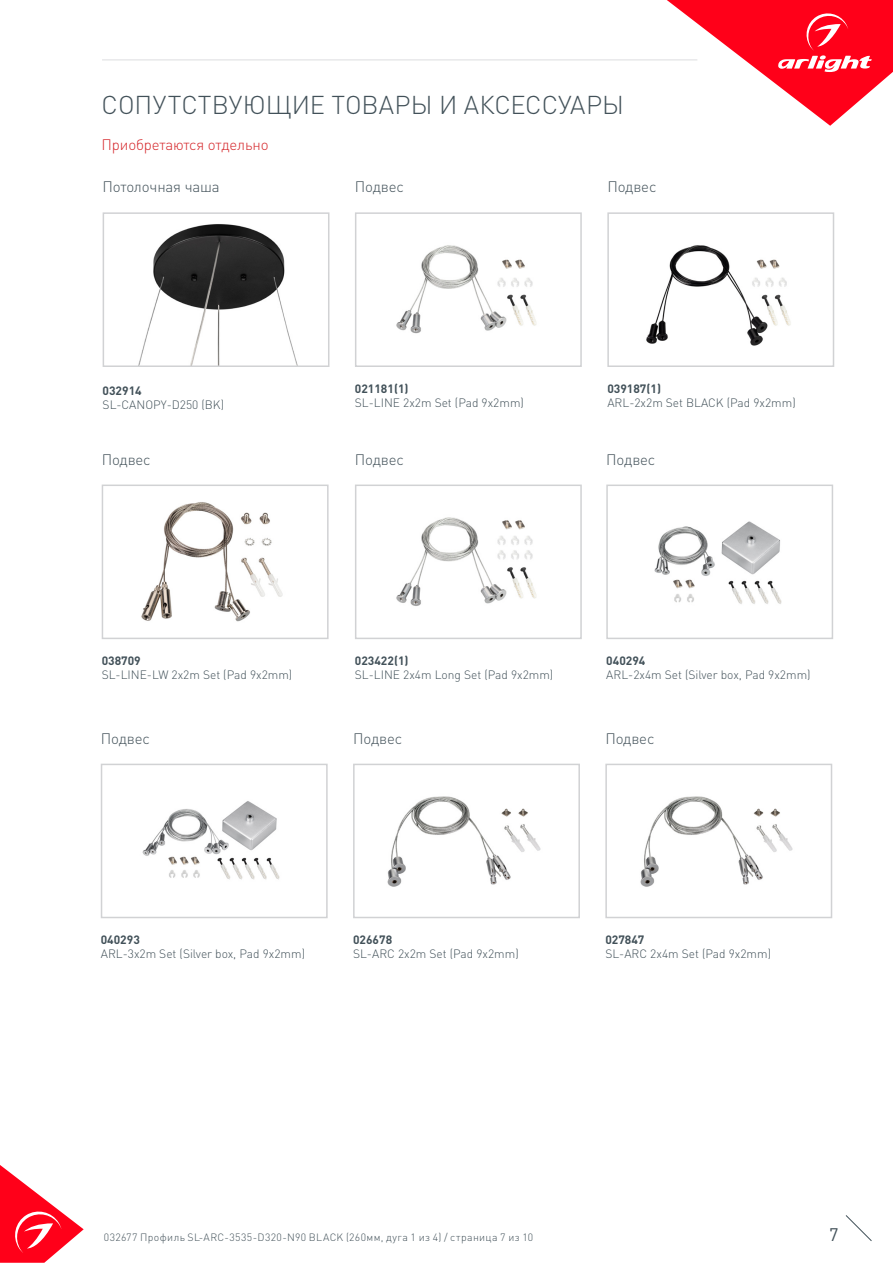
<style>
.page{position:relative;width:893px;height:1263px;background:#fff}
.page>*{position:absolute;margin:0;border:0;box-sizing:border-box;transform-origin:0 0}
.t1{font:300 25.5px "DIN Pro";color:#425159}
.t2{font:18px "DIN Pro";color:#425159}
.t3{font:300 15px "DIN Pro";letter-spacing:-.01em;color:#425159}
.t4{font:300 15px "DIN Pro";letter-spacing:-.01em;color:#d5262a}
.t5{font:300 12px "DIN Pro";color:#425159}
.t6{font:700 12px "DIN Pro";color:#425159}
.t7{font:300 10.5px "DIN Pro";letter-spacing:.04em;color:#425159}
</style>
<div class="page">
<svg style="left:0;top:1165px;width:84px;height:98px"></svg>
<svg style="left:845px;top:1215px;width:27px;height:26px"></svg>
<svg style="left:667px;top:0;width:226px;height:126px"></svg>
<hr style="left:102px;top:60px;width:595px;height:1px;background:#dcdddf">
<svg style="left:102px;top:212px;width:228px;height:155px"></svg>
<img style="left:646px;top:245px;width:145px;height:101px">
<div style="left:607px;top:212px;width:227px;height:155px;border:2px solid #d1d2d4"></div>
<img style="left:396px;top:245px;width:141px;height:89px">
<div style="left:355px;top:212px;width:227px;height:155px;border:2px solid #d1d2d4"></div>
<img style="left:141px;top:502px;width:142px;height:120px">
<div style="left:102px;top:484px;width:227px;height:155px;border:2px solid #d1d2d4"></div>
<img style="left:396px;top:517px;width:141px;height:89px">
<div style="left:355px;top:484px;width:227px;height:155px;border:2px solid #d1d2d4"></div>
<img style="left:654px;top:521px;width:128px;height:83px">
<div style="left:606px;top:484px;width:227px;height:155px;border:2px solid #d1d2d4"></div>
<img style="left:142px;top:801px;width:138px;height:79px">
<div style="left:101px;top:764px;width:227px;height:154px;border:2px solid #d1d2d4"></div>
<img style="left:387px;top:796px;width:154px;height:91px">
<div style="left:353px;top:764px;width:227px;height:154px;border:2px solid #d1d2d4"></div>
<img style="left:640px;top:796px;width:153px;height:91px">
<div style="left:605px;top:764px;width:227px;height:154px;border:2px solid #d1d2d4"></div>
<p class="t1" style="left:102px;top:87px;width:524px">СОПУТСТВУЮЩИЕ ТОВАРЫ И АКСЕССУАРЫ</p>
<p class="t4" style="left:102px;top:134px;width:168px">Приобретаются отдельно</p>
<p class="t3" style="left:103px;top:177px;width:119px">Потолочная чаша</p>
<p class="t3" style="left:355px;top:177px;width:51px">Подвес</p>
<p class="t3" style="left:607px;top:177px;width:51px">Подвес</p>
<p class="t6" style="left:103px;top:382px;width:41px">032914</p>
<p class="t5" style="left:103px;top:397px;width:123px">SL-CANOPY-D250 (BK)</p>
<p class="t6" style="left:355px;top:380px;width:55px">021181(1)</p>
<p class="t5" style="left:355px;top:394px;width:171px">SL-LINE 2x2m Set (Pad 9x2mm)</p>
<p class="t6" style="left:607px;top:380px;width:55px">039187(1)</p>
<p class="t5" style="left:607px;top:394px;width:190px">ARL-2x2m Set BLACK (Pad 9x2mm)</p>
<p class="t3" style="left:102px;top:449px;width:51px">Подвес</p>
<p class="t3" style="left:355px;top:449px;width:51px">Подвес</p>
<p class="t3" style="left:606px;top:449px;width:51px">Подвес</p>
<p class="t6" style="left:102px;top:652px;width:41px">038709</p>
<p class="t5" style="left:102px;top:667px;width:192px">SL-LINE-LW 2x2m Set (Pad 9x2mm)</p>
<p class="t6" style="left:355px;top:652px;width:55px">023422(1)</p>
<p class="t5" style="left:355px;top:667px;width:200px">SL-LINE 2x4m Long Set (Pad 9x2mm)</p>
<p class="t6" style="left:606px;top:652px;width:41px">040294</p>
<p class="t5" style="left:606px;top:667px;width:206px">ARL-2x4m Set (Silver box, Pad 9x2mm)</p>
<p class="t3" style="left:101px;top:728px;width:51px">Подвес</p>
<p class="t3" style="left:353px;top:728px;width:51px">Подвес</p>
<p class="t3" style="left:605px;top:728px;width:51px">Подвес</p>
<p class="t6" style="left:101px;top:931px;width:41px">040293</p>
<p class="t5" style="left:101px;top:946px;width:206px">ARL-3x2m Set (Silver box, Pad 9x2mm)</p>
<p class="t6" style="left:353px;top:931px;width:41px">026678</p>
<p class="t5" style="left:353px;top:946px;width:167px">SL-ARC 2x2m Set (Pad 9x2mm)</p>
<p class="t6" style="left:605px;top:931px;width:41px">027847</p>
<p class="t5" style="left:605px;top:946px;width:167px">SL-ARC 2x4m Set (Pad 9x2mm)</p>
<p class="t7" style="left:104px;top:1230px;width:431px">032677 Профиль SL-ARC-3535-D320-N90 BLACK (260мм, дуга 1 из 4) / страница 7 из 10</p>
<h2 class="t2" style="left:829px;top:1222px;width:11px">7</h2>
</div>
